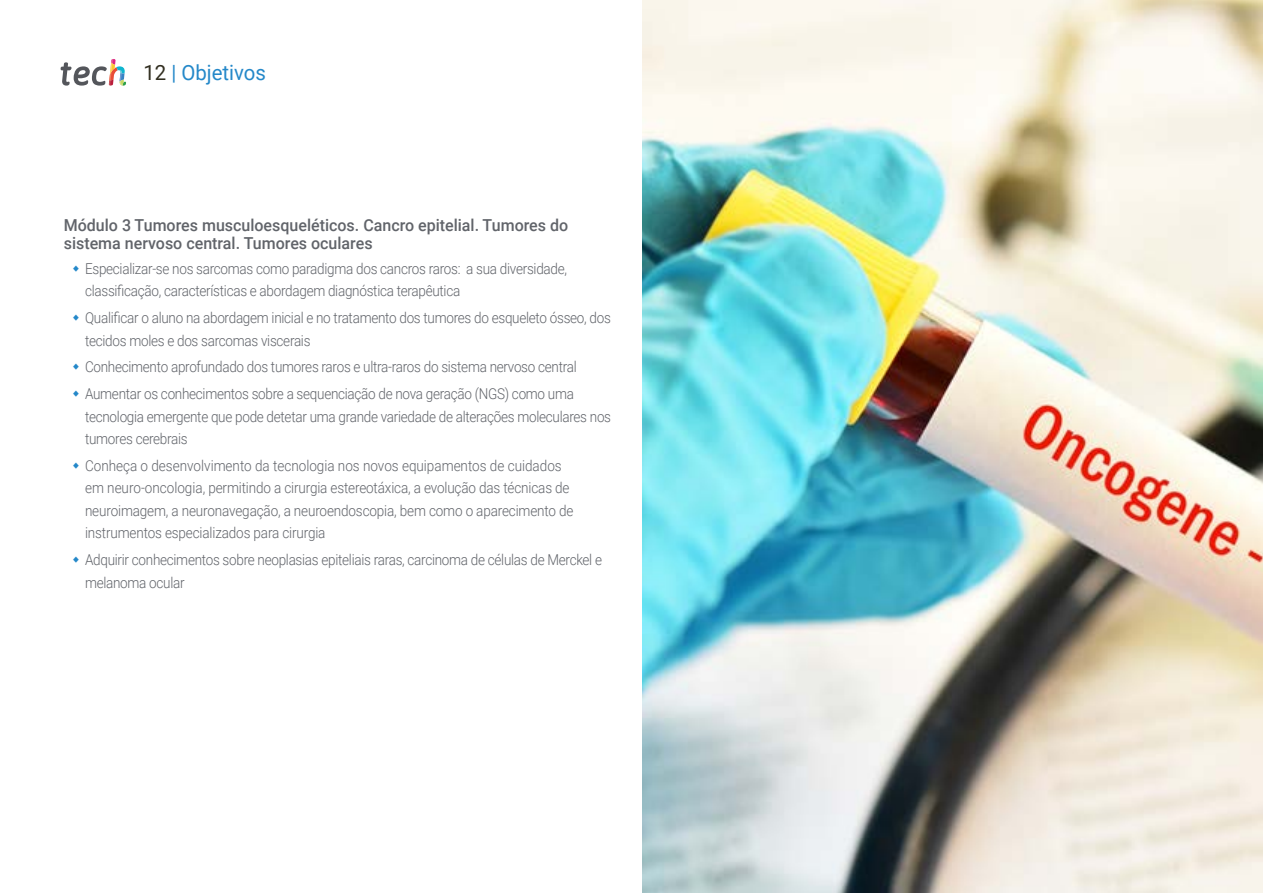
<style>
.page{position:relative;width:1263px;height:893px;background:#fff}
.page>*{position:absolute;margin:0;border:0;box-sizing:border-box;transform-origin:0 0}
.t1{font:21px "Roboto";color:#2488c9}
.t2{font:500 16.5px/18px "Roboto";color:#61646a}
.t3{font:300 15px/22.5px "Roboto";letter-spacing:-.02em;color:#61646a;scale:.9 1}
.s1{color:#312e20}
</style>
<div class="page">
<svg style="left:61px;top:59px;width:65px;height:27px"></svg>
<img style="left:642px;top:0;width:621px;height:893px">
<h1 class="t1" style="left:144px;top:57px;width:124px"><span class="s1">12</span> | Objetivos</h1>
<p class="t2" style="left:64px;top:216px;width:506px">Módulo 3 Tumores musculoesqueléticos. Cancro epitelial. Tumores do sistema nervoso central. Tumores oculares</p>
<p class="t3" style="left:85px;top:257px;width:537px">Especializar-se nos sarcomas como paradigma dos cancros raros: a sua diversidade, classificação, características e abordagem diagnóstica terapêutica</p>
<p class="t3" style="left:85px;top:306px;width:586px">Qualificar o aluno na abordagem inicial e no tratamento dos tumores do esqueleto ósseo, dos tecidos moles e dos sarcomas viscerais</p>
<p class="t3" style="left:85px;top:353px;width:548px;line-height:26.7px">Conhecimento aprofundado dos tumores raros e ultra-raros do sistema nervoso central<br>Aumentar os conhecimentos sobre a sequenciação de nova geração (NGS) como uma</p>
<p class="t3" style="left:85px;top:404px;width:586px">tecnologia emergente que pode detetar uma grande variedade de alterações moleculares nos tumores cerebrais</p>
<p class="t3" style="left:85px;top:454px;width:544px">Conheça o desenvolvimento da tecnologia nos novos equipamentos de cuidados em neuro-oncologia, permitindo a cirurgia estereotáxica, a evolução das técnicas de neuroimagem, a neuronavegação, a neuroendoscopia, bem como o aparecimento de instrumentos especializados para cirurgia</p>
<p class="t3" style="left:85px;top:548px;width:576px">Adquirir conhecimentos sobre neoplasias epiteliais raras, carcinoma de células de Merckel e melanoma ocular</p>
</div>
